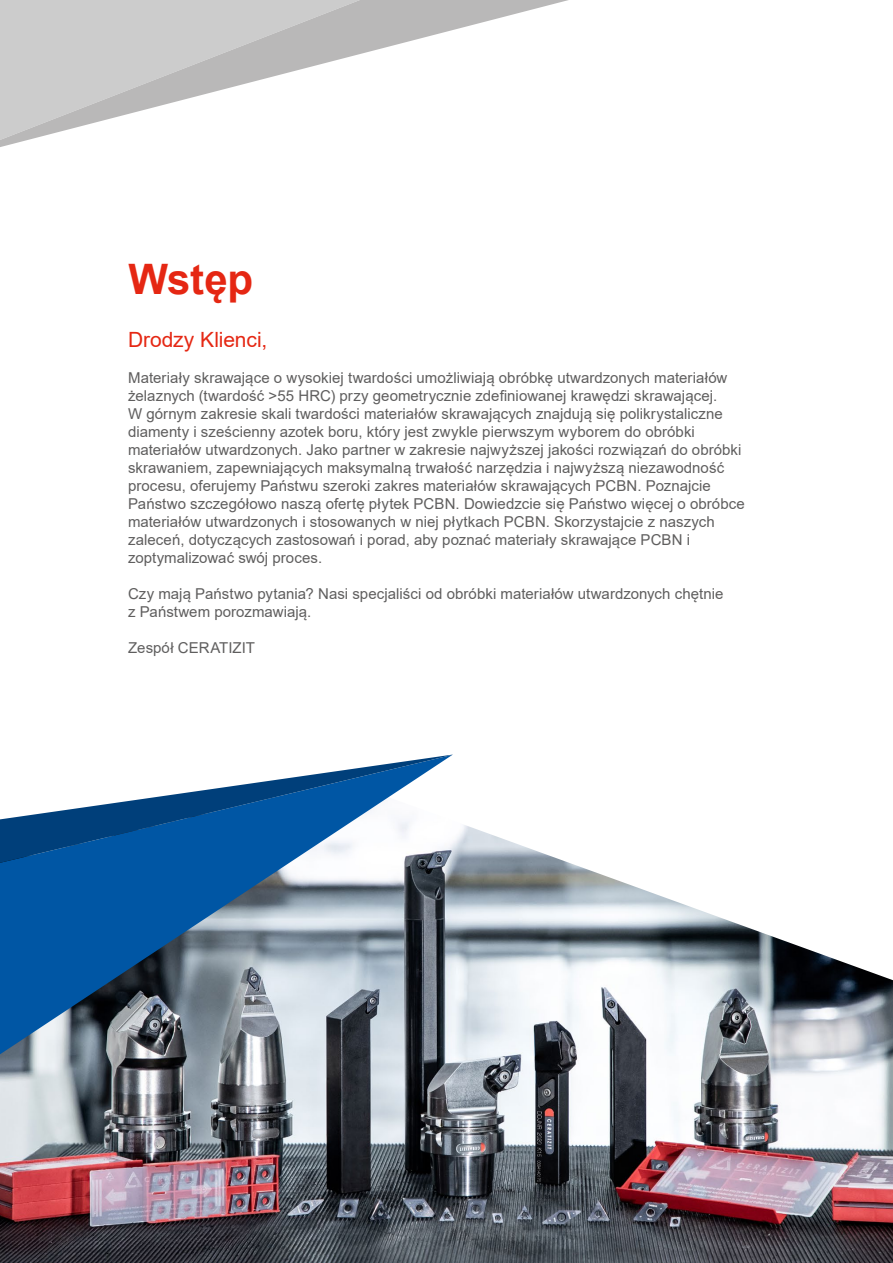
<style>
.page{position:relative;width:893px;height:1263px;background:#fff}
.page>*{position:absolute;margin:0;border:0;box-sizing:border-box;transform-origin:0 0}
.t1{font:700 42px "Arial";letter-spacing:-.005em;color:#e52713}
.t2{font:21px "Arial";letter-spacing:-.005em;color:#e52713}
.t3{font:15px/18px "Arial";letter-spacing:.005em;color:#5f5e5e}
</style>
<div class="page">
<img style="left:0;top:825px;width:893px;height:438px">
<svg style="left:0;top:0;width:568px;height:147px"></svg>
<svg style="left:0;top:863px;width:452px;height:191px;background:#5b7c9c"></svg>
<svg style="left:0;top:754px;width:453px;height:109px"></svg>
<h1 class="t1" style="left:128px;top:250px;width:126px">Wstęp</h1>
<h2 class="t2" style="left:128px;top:325px;width:141px">Drodzy Klienci,</h2>
<p class="t3" style="left:128px;top:369px;width:618px">Materiały skrawające o wysokiej twardości umożliwiają obróbkę utwardzonych materiałów żelaznych (twardość &gt;55 HRC) przy geometrycznie zdefiniowanej krawędzi skrawającej.<br>W górnym zakresie skali twardości materiałów skrawających znajdują się polikrystaliczne diamenty i sześcienny azotek boru, który jest zwykle pierwszym wyborem do obróbki materiałów utwardzonych. Jako partner w zakresie najwyższej jakości rozwiązań do obróbki skrawaniem, zapewniających maksymalną trwałość narzędzia i najwyższą niezawodność procesu, oferujemy Państwu szeroki zakres materiałów skrawających PCBN. Poznajcie Państwo szczegółowo naszą ofertę płytek PCBN. Dowiedzcie się Państwo więcej o obróbce materiałów utwardzonych i stosowanych w niej płytkach PCBN. Skorzystajcie z naszych zaleceń, dotyczących zastosowań i porad, aby poznać materiały skrawające PCBN i zoptymalizować swój proces.</p>
<p class="t3" style="left:128px;top:585px;width:597px">Czy mają Państwo pytania? Nasi specjaliści od obróbki materiałów utwardzonych chętnie z Państwem porozmawiają.</p>
<p class="t3" style="left:128px;top:639px;width:128px">Zespół CERATIZIT</p>
</div>
